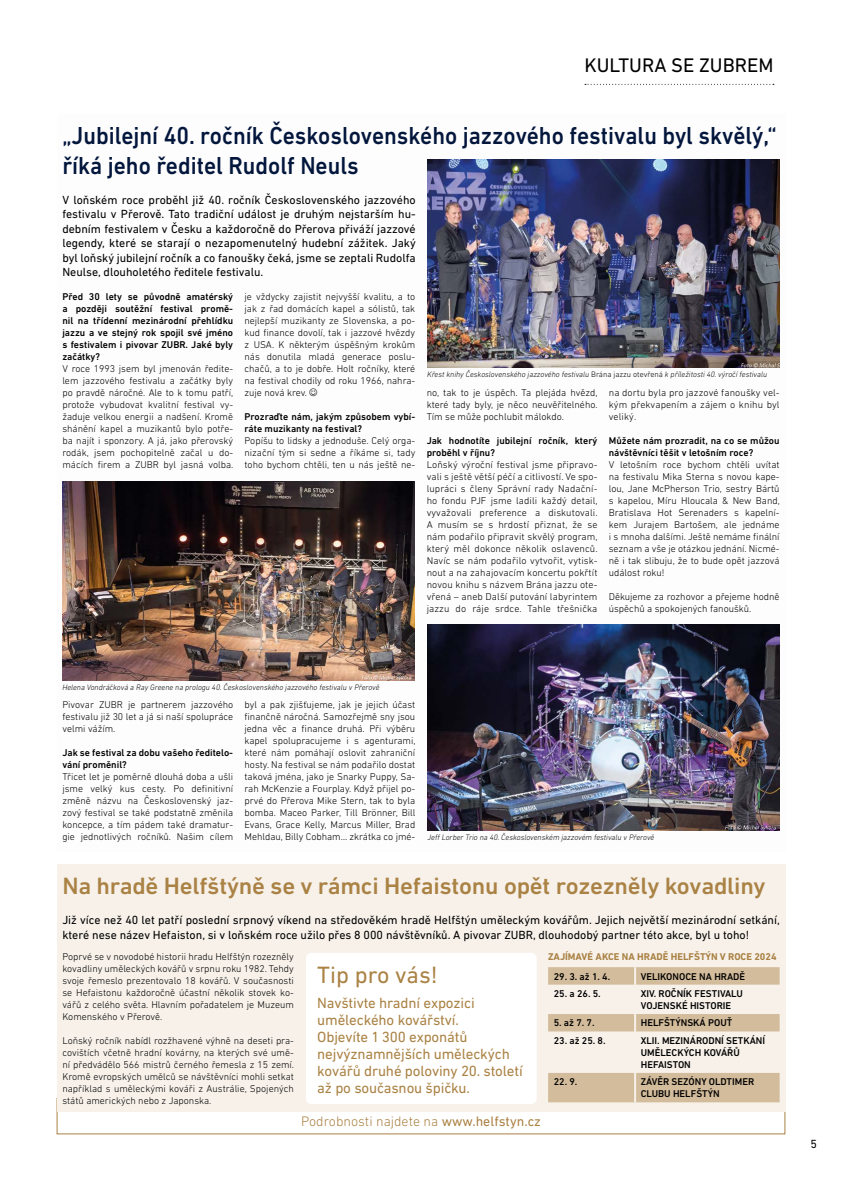
<style>
.page{position:relative;width:842px;height:1191px;background:#fff}
.page>*{position:absolute;margin:0;border:0;box-sizing:border-box;transform-origin:0 0}
.perex{font:500 25px/30px "DIN Next LT Pro";color:#03163c;scale:.93 1}
.text{font:500 24px "DIN Next LT Pro";letter-spacing:-.01em;color:#aa8244}
.subhead{font:24px "DIN Next LT Pro";color:#aa8244}
.RUBRIKA{font:20px "DIN Next LT Pro";color:#000}
.text-2{font:15px/16.8px "DIN Next LT Pro";letter-spacing:-.01em;color:#aa8244}
.text-3{font:300 14px "DIN Next LT Pro";color:#aa8244}
.perex-2{font:12px/14.4px "DIN Next LT Pro";color:#000;text-align:justify}
.text-4{font:300 10px/12px "DIN Next LT Pro";color:#000;text-align:justify}
.dotaz{font:500 10px/12px "DIN Next LT Pro";color:#000}
.text-5{font:500 10px/12px "DIN Next LT Pro";color:#000}
.text-6{font:700 10px "DIN Next LT Pro";color:#aa8244}
.text-7{font:italic 300 8px "DIN Next LT Pro";color:#000}
.s1{font-style:normal}
.s2{font-weight:400}
</style>
<div class="page">
<svg style="left:585px;top:84px;width:189px;height:1px"></svg>
<img style="left:427px;top:159px;width:352px;height:209px">
<img style="left:62px;top:481px;width:352px;height:199px">
<img style="left:428px;top:625px;width:352px;height:205px">
<div style="left:57px;top:864px;width:728px;height:247px;background:#f7f1ea"></div>
<svg style="left:548px;top:967px;width:232px;height:135px"></svg>
<hr style="left:634px;top:1031px;width:2px;height:42px;background:#f7f1ea">
<hr style="left:634px;top:1073px;width:2px;height:29px;background:#f7f1ea">
<div style="left:306px;top:952px;width:231px;height:152px;background:#fff;border-radius:6px"></div>
<p class="RUBRIKA" style="left:584px;top:54px;width:190px">KULTURA SE ZUBREM</p>
<p class="perex" style="left:62px;top:120px;width:770px">„Jubilejní 40. ročník Československého jazzového festivalu byl skvělý,“ říká jeho ředitel Rudolf Neuls</p>
<p class="perex-2" style="left:62px;top:193px;width:355px">V loňském roce proběhl již 40. ročník Československého jazzového festivalu v Přerově. Tato tradiční událost je druhým nejstarším hu&shy;debním festivalem v Česku a každoročně do Přerova přiváží jazzové legendy, které se starají o nezapomenutelný hudební zážitek. Jaký byl loňský jubilejní ročník a co fanoušky čeká, jsme se zeptali Rudolfa Neulse, dlouholetého ředitele festivalu.</p>
<p class="dotaz" style="left:62px;top:291px;width:172px;text-align:justify">Před 30 lety se původně amatérský a později soutěžní festival promě&shy;nil na třídenní mezinárodní přehlídku jazzu a ve stejný rok spojil své jméno s festivalem i pivovar ZUBR. Jaké byly začátky?</p>
<p class="text-4" style="left:62px;top:362px;width:173px">V roce 1993 jsem byl jmenován ředite&shy;lem jazzového festivalu a začátky byly po pravdě náročné. Ale to k tomu patří, protože vybudovat kvalitní festival vy&shy;žaduje velkou energii a nadšení. Kromě shánění kapel a muzikantů bylo potře&shy;ba najít i sponzory. A já, jako přerovský rodák, jsem pochopitelně začal u do&shy;mácích firem a ZUBR byl jasná volba.</p>
<p class="text-4" style="left:244px;top:290px;width:172px">je vždycky zajistit nejvyšší kvalitu, a to jak z řad domácích kapel a sólistů, tak nejlepší muzikanty ze Slovenska, a po&shy;kud finance dovolí, tak i jazzové hvězdy z USA. K některým úspěšným krokům nás donutila mladá generace poslu&shy;chačů, a to je dobře. Holt ročníky, které na festival chodily od roku 1966, nahra&shy;zuje nová krev.</p>
<p class="dotaz" style="left:244px;top:411px;width:172px">Prozraďte nám, jakým způsobem vybí&shy;ráte muzikanty na festival?</p>
<p class="text-4" style="left:244px;top:434px;width:172px">Popíšu to lidsky a jednoduše. Celý orga&shy;nizační tým si sedne a říkáme si, tady toho bychom chtěli, ten u nás ještě ne-</p>
<p class="text-7" style="left:427px;top:370px;width:342px">Křest knihy Československého jazzového festivalu <span class="s1">Brána jazzu otevřená</span> k příležitosti 40. výročí festivalu</p>
<p class="text-4" style="left:427px;top:386px;width:173px">no, tak to je úspěch. Ta plejáda hvězd, které tady byly, je něco neuvěřitelného.<br>Tím se může pochlubit málokdo.</p>
<p class="dotaz" style="left:427px;top:435px;width:172px">Jak hodnotíte jubilejní ročník, který proběhl v říjnu?</p>
<p class="text-4" style="left:427px;top:458px;width:173px">Loňský výroční festival jsme připravo&shy;vali s ještě větší péčí a citlivostí. Ve spo&shy;lupráci s členy Správní rady Nadační&shy;ho fondu PJF jsme ladili každý detail, vyvažovali preference a diskutovali.<br>A musím se s hrdostí přiznat, že se nám podařilo připravit skvělý program, který měl dokonce několik oslavenců.<br>Navíc se nám podařilo vytvořit, vytisk&shy;nout a na zahajovacím koncertu pokřtít novou knihu s názvem Brána jazzu ote&shy;vřená – aneb Další putování labyrintem jazzu do ráje srdce. Tahle třešnička</p>
<p class="text-4" style="left:609px;top:386px;width:172px">na dortu byla pro jazzové fanoušky vel&shy;kým překvapením a zájem o knihu byl veliký.</p>
<p class="dotaz" style="left:609px;top:435px;width:172px">Můžete nám prozradit, na co se můžou návštěvníci těšit v letošním roce?</p>
<p class="text-4" style="left:609px;top:458px;width:173px">V letošním roce bychom chtěli uvítat na festivalu Mika Sterna s novou kape&shy;lou, Jane McPherson Trio, sestry Bártů s kapelou, Míru Hloucala &amp; New Band, Bratislava Hot Serenaders s kapelní&shy;kem Jurajem Bartošem, ale jednáme i s mnoha dalšími. Ještě nemáme finální seznam a vše je otázkou jednání. Nicmé&shy;ně i tak slibuju, že to bude opět jazzová událost roku!</p>
<p class="text-4" style="left:609px;top:590px;width:172px">Děkujeme za rozhovor a přejeme hodně úspěchů a spokojených fanoušků.</p>
<p class="text-7" style="left:62px;top:682px;width:319px">Helena Vondráčková a Ray Greene na prologu 40. Československého jazzového festivalu v Přerově</p>
<p class="text-4" style="left:62px;top:698px;width:172px">Pivovar ZUBR je partnerem jazzového festivalu již 30 let a já si naší spolupráce velmi vážím.</p>
<p class="dotaz" style="left:62px;top:747px;width:172px">Jak se festival za dobu vašeho ředitelo&shy;vání proměnil?</p>
<p class="text-4" style="left:62px;top:770px;width:172px">Třicet let je poměrně dlouhá doba a ušli jsme velký kus cesty. Po definitivní změně názvu na Československý jaz&shy;zový festival se také podstatně změnila koncepce, a tím pádem také dramatur&shy;gie jednotlivých ročníků. Našim cílem</p>
<p class="text-4" style="left:244px;top:698px;width:173px">byl a pak zjišťujeme, jak je jejich účast finančně náročná. Samozřejmě sny jsou jedna věc a finance druhá. Při výběru kapel spolupracujeme i s agenturami, které nám pomáhají oslovit zahraniční hosty. Na festival se nám podařilo dostat taková jména, jako je Snarky Puppy, Sa&shy;rah McKenzie a Fourplay. Když přijel po&shy;prvé do Přerova Mike Stern, tak to byla bomba. Maceo Parker, Till Brönner, Bill Evans, Grace Kelly, Marcus Miller, Brad Mehldau, Billy Cobham… zkrátka co jmé-</p>
<p class="text-7" style="left:428px;top:833px;width:228px">Jeff Lorber Trio na 40. Československém jazzovém festivalu v Přerově</p>
<p class="text" style="left:62px;top:872px;width:705px">Na hradě Helfštýně se v rámci Hefaistonu opět rozezněly kovadliny</p>
<p class="perex-2" style="left:62px;top:913px;width:719px">Již více než 40 let patří poslední srpnový víkend na středověkém hradě Helfštýn uměleckým kovářům. Jejich největší mezinárodní setkání, které nese název Hefaiston, si v loňském roce užilo přes 8 000 návštěvníků. A pivovar ZUBR, dlouhodobý partner této akce, byl u toho!</p>
<p class="text-4" style="left:62px;top:950px;width:233px">Poprvé se v novodobé historii hradu Helfštýn rozezněly kovadliny uměleckých kovářů v srpnu roku 1982. Tehdy svoje řemeslo prezentovalo 18 kovářů. V současnosti se Hefaistonu každoročně účastní několik stovek ko&shy;vářů z celého světa. Hlavním pořadatelem je Muzeum Komenského v Přerově.</p>
<p class="text-4" style="left:62px;top:1034px;width:233px">Loňský ročník nabídl rozžhavené výhně na deseti pra&shy;covištích včetně hradní kovárny, na kterých své umě&shy;ní předvádělo 566 mistrů černého řemesla z 15 zemí.<br>Kromě evropských umělců se návštěvníci mohli setkat například s uměleckými kováři z Austrálie, Spojených států amerických nebo z Japonska.</p>
<p class="text-6" style="left:548px;top:951px;width:230px">ZAJÍMAVÉ AKCE NA HRADĚ HELFŠTÝN V ROCE 2024</p>
<p class="text-5" style="left:554px;top:970px;width:58px">29. 3. až 1. 4.</p>
<p class="text-5" style="left:641px;top:970px;width:106px">VELIKONOCE NA HRADĚ</p>
<p class="text-5" style="left:554px;top:987px;width:48px">25. a 26. 5.</p>
<p class="text-5" style="left:641px;top:987px;width:104px">XIV. ROČNÍK FESTIVALU<br>VOJENSKÉ HISTORIE</p>
<p class="text-5" style="left:554px;top:1017px;width:42px">5. až 7. 7.</p>
<p class="text-5" style="left:641px;top:1017px;width:93px">HELFŠTÝNSKÁ POUŤ</p>
<p class="text-5" style="left:554px;top:1034px;width:53px">23. až 25. 8.</p>
<p class="text-5" style="left:641px;top:1034px;width:126px">XLII. MEZINÁRODNÍ SETKÁNÍ<br>UMĚLECKÝCH KOVÁŘŮ<br>HEFAISTON</p>
<p class="text-5" style="left:554px;top:1075px;width:25px">22. 9.</p>
<p class="text-5" style="left:641px;top:1075px;width:115px">ZÁVĚR SEZÓNY OLDTIMER<br>CLUBU HELFŠTÝN</p>
<p class="subhead" style="left:317px;top:961px;width:122px">Tip pro vás!</p>
<p class="text-2" style="left:317px;top:994px;width:207px">Navštivte hradní expozici uměleckého kovářství.<br>Objevíte 1 300 exponátů nejvýznamnějších uměleckých kovářů druhé poloviny 20. století až po současnou špičku.</p>
<p class="text-3" style="left:301px;top:1113px;width:241px">Podrobnosti najdete na <span class="s2">www.helfstyn.cz</span></p>
<p class="perex-2" style="left:810px;top:1137px;width:8px">5</p>
</div>
